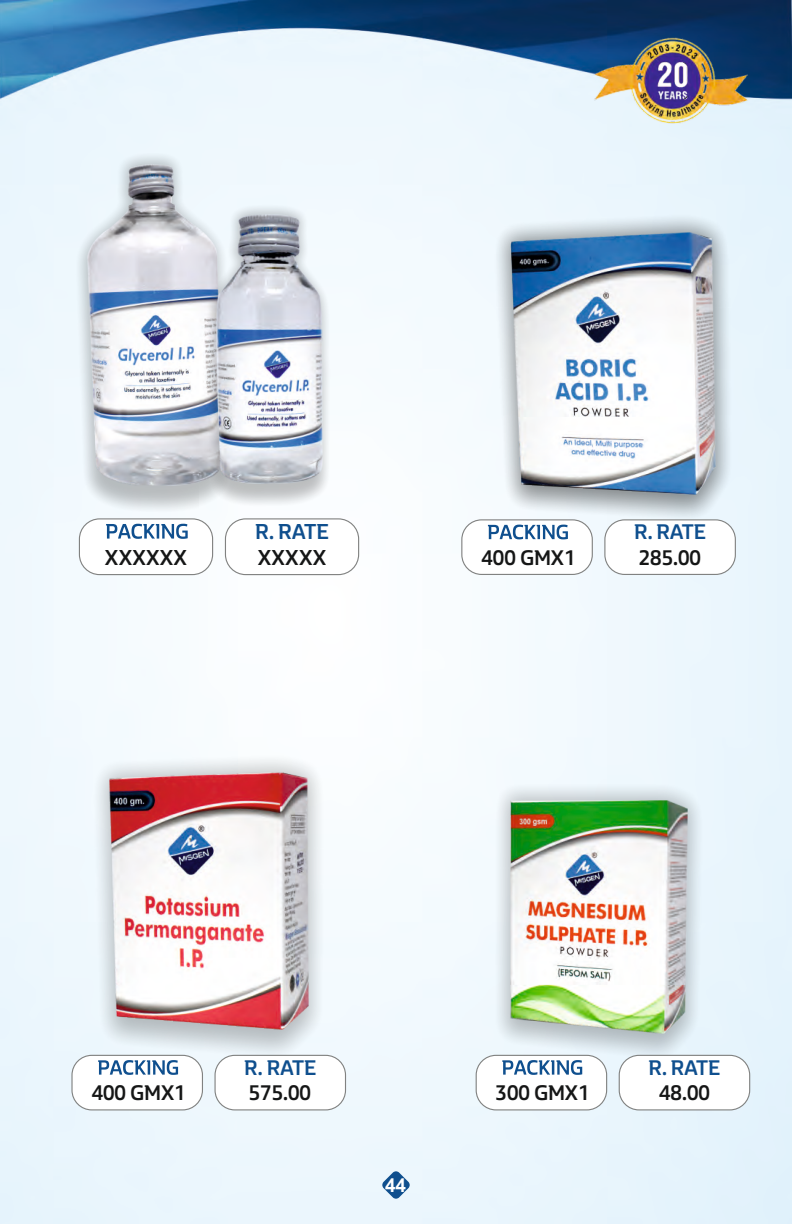
<style>
.page{position:relative;width:792px;height:1224px;background:#fff}
.page>*{position:absolute;margin:0;border:0;box-sizing:border-box;transform-origin:0 0}
.t1{font:700 22.4px "Renault Life";letter-spacing:.01em;color:#151616;scale:.91 1}
.t2{font:700 22.4px "Renault Life";color:#0f4f8e;scale:.91 1}
.t3{font:700 21.8px "Renault Life";color:#151616;scale:.91 1}
.t4{font:700 21.8px "Renault Life";color:#0f4f8e;scale:.91 1}
.t5{font:700 19px "Arial";color:#fff}
</style>
<div class="page">
<img style="left:0;top:0;width:792px;height:1224px">
<img style="left:592px;top:35px;width:158px;height:93px">
<div style="left:480px;top:201px;width:266px;height:335px;background:#151616;opacity:.49"></div>
<img style="left:511px;top:232px;width:204px;height:263px">
<div style="left:461px;top:519px;width:132px;height:56px;background:#fff;border:1px solid #818281;border-radius:20px"></div>
<div style="left:604px;top:519px;width:132px;height:56px;background:#fff;border:1px solid #818281;border-radius:20px"></div>
<svg style="left:488px;top:525px;width:80px;height:14px"></svg>
<svg style="left:79px;top:742px;width:259px;height:332px;fill:#eef7fd"></svg>
<img style="left:110px;top:773px;width:198px;height:257px">
<div style="left:71px;top:1055px;width:132px;height:55px;background:#fff;border:1px solid #818281;border-radius:20px"></div>
<div style="left:214px;top:1055px;width:132px;height:55px;background:#fff;border:1px solid #818281;border-radius:20px"></div>
<svg style="left:98px;top:1060px;width:80px;height:15px"></svg>
<svg style="left:483px;top:772px;width:232px;height:302px;fill:#e9f4fa"></svg>
<img style="left:510px;top:800px;width:178px;height:234px">
<div style="left:476px;top:1055px;width:131px;height:55px;background:#fff;border:1px solid #818281;border-radius:20px"></div>
<div style="left:619px;top:1055px;width:131px;height:55px;background:#fff;border:1px solid #818281;border-radius:20px"></div>
<svg style="left:502px;top:1060px;width:80px;height:15px"></svg>
<svg style="left:66px;top:143px;width:177px;height:380px;fill:#eef7fd"></svg>
<img style="left:87px;top:164px;width:135px;height:321px">
<svg style="left:200px;top:198px;width:138px;height:316px"></svg>
<img style="left:217px;top:214px;width:106px;height:269px">
<div style="left:79px;top:518px;width:134px;height:57px;background:#fff;border:1px solid #818281;border-radius:20px"></div>
<div style="left:225px;top:518px;width:134px;height:57px;background:#fff;border:1px solid #818281;border-radius:20px"></div>
<svg style="left:106px;top:524px;width:82px;height:15px"></svg>
<svg style="left:382px;top:1171px;width:28px;height:28px"></svg>
<p class="t1" style="left:105px;top:548px;width:92px">XXXXXX</p>
<p class="t2" style="left:255px;top:522px;width:82px">R. RATE</p>
<p class="t1" style="left:258px;top:548px;width:77px">XXXXX</p>
<p class="t4" style="left:634px;top:523px;width:81px">R. RATE</p>
<p class="t3" style="left:482px;top:549px;width:105px">400 GMX1</p>
<p class="t3" style="left:639px;top:549px;width:70px">285.00</p>
<p class="t3" style="left:92px;top:1084px;width:105px">400 GMX1</p>
<p class="t4" style="left:244px;top:1059px;width:81px">R. RATE</p>
<p class="t3" style="left:249px;top:1084px;width:70px">575.00</p>
<p class="t3" style="left:496px;top:1084px;width:105px">300 GMX1</p>
<p class="t5" style="left:385px;top:1178px;width:23px">44</p>
<p class="t4" style="left:648px;top:1059px;width:81px">R. RATE</p>
<p class="t3" style="left:659px;top:1084px;width:57px">48.00</p>
</div>
